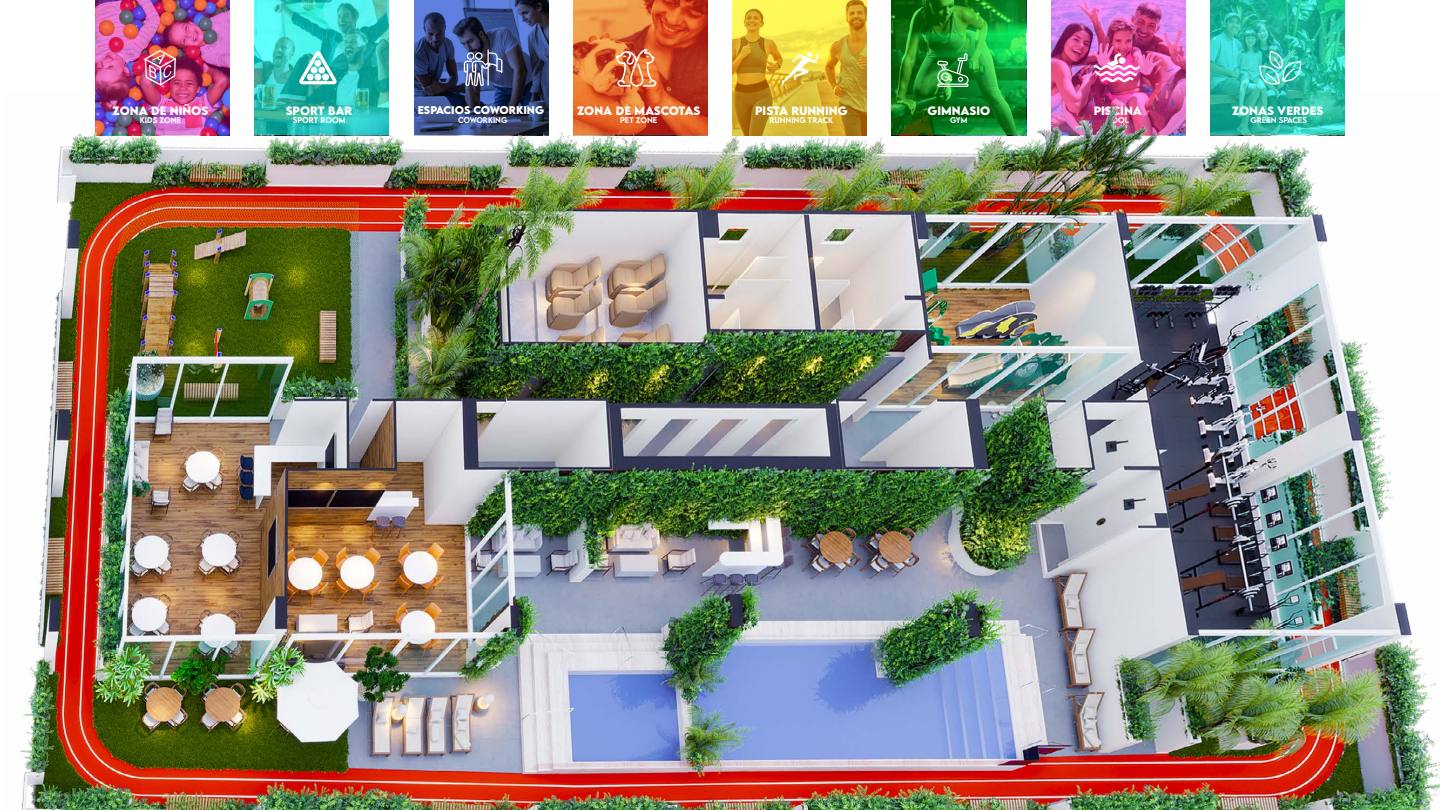
<style>
.page{position:relative;width:1440px;height:810px;background:#fff}
.page>*{position:absolute;margin:0;border:0;box-sizing:border-box;transform-origin:0 0}
.t1{font:700 10.8px "LEMONMILK";color:#fff}
.t2{font:700 10.8px "LEMONMILK";letter-spacing:-.025em;color:#fff}
.t3{font:700 9.98px "LEMONMILK";color:#fff}
.t4{font:500 7.5px "LEMONMILK";color:#fff}
</style>
<div class="page">
<svg style="left:255px;top:0;width:134px;height:93px;background:#33cbc1"></svg>
<svg style="left:298px;top:50px;width:40px;height:34px"></svg>
<img style="left:95px;top:0;width:135px;height:93px">
<svg style="left:145px;top:50px;width:31px;height:35px"></svg>
<svg style="left:573px;top:0;width:134px;height:93px;background:#d7632f"></svg>
<svg style="left:616px;top:49px;width:40px;height:38px;background:#e3885f"></svg>
<svg style="left:414px;top:0;width:134px;height:93px;background:#344375"></svg>
<svg style="left:464px;top:49px;width:38px;height:37px"></svg>
<svg style="left:733px;top:0;width:134px;height:93px;background:#e0be37"></svg>
<svg style="left:782px;top:52px;width:37px;height:34px"></svg>
<svg style="left:892px;top:0;width:134px;height:93px;background:#19952b"></svg>
<svg style="left:937px;top:53px;width:32px;height:34px"></svg>
<img style="left:1051px;top:0;width:134px;height:93px">
<svg style="left:1094px;top:53px;width:46px;height:29px"></svg>
<svg style="left:1210px;top:0;width:135px;height:93px;background:#28c3a8"></svg>
<svg style="left:1259px;top:51px;width:42px;height:34px"></svg>
<img style="left:20px;top:93px;width:1420px;height:717px">
<h1 class="t1" style="left:113px;top:103px;width:97px">ZONA DE NIÑOS</h1>
<p class="t4" style="left:140px;top:115px;width:42px">KIDS ZONE</p>
<h1 class="t1" style="left:286px;top:103px;width:68px">SPORT BAR</h1>
<p class="t4" style="left:293px;top:115px;width:7px">SPORT</p>
<p class="t4" style="left:320px;top:115px;width:27px">ROOM</p>
<h2 class="t3" style="left:418px;top:103px;width:128px">ESPACIOS COWORKING</h2>
<p class="t4" style="left:458px;top:115px;width:7px">COWORK</p>
<p class="t4" style="left:493px;top:115px;width:9px">ING</p>
<h1 class="t2" style="left:577px;top:103px;width:125px">ZONA DE MASCOTAS</h1>
<p class="t4" style="left:620px;top:115px;width:39px">PET ZONE</p>
<h1 class="t1" style="left:755px;top:103px;width:20px">PISTA</h1>
<h1 class="t1" style="left:792px;top:103px;width:48px">RUNNING</h1>
<p class="t4" style="left:770px;top:115px;width:65px">RUNNING TRACK</p>
<h1 class="t1" style="left:928px;top:103px;width:64px">GIMNASIO</h1>
<p class="t4" style="left:950px;top:115px;width:19px">GYM</p>
<h1 class="t1" style="left:1094px;top:103px;width:50px">PISCINA</h1>
<p class="t4" style="left:1107px;top:115px;width:24px">POOL</p>
<h1 class="t1" style="left:1232px;top:103px;width:93px">ZONAS VERDES</h1>
<p class="t4" style="left:1250px;top:115px;width:34px">GREEN SPACES</p>
</div>
